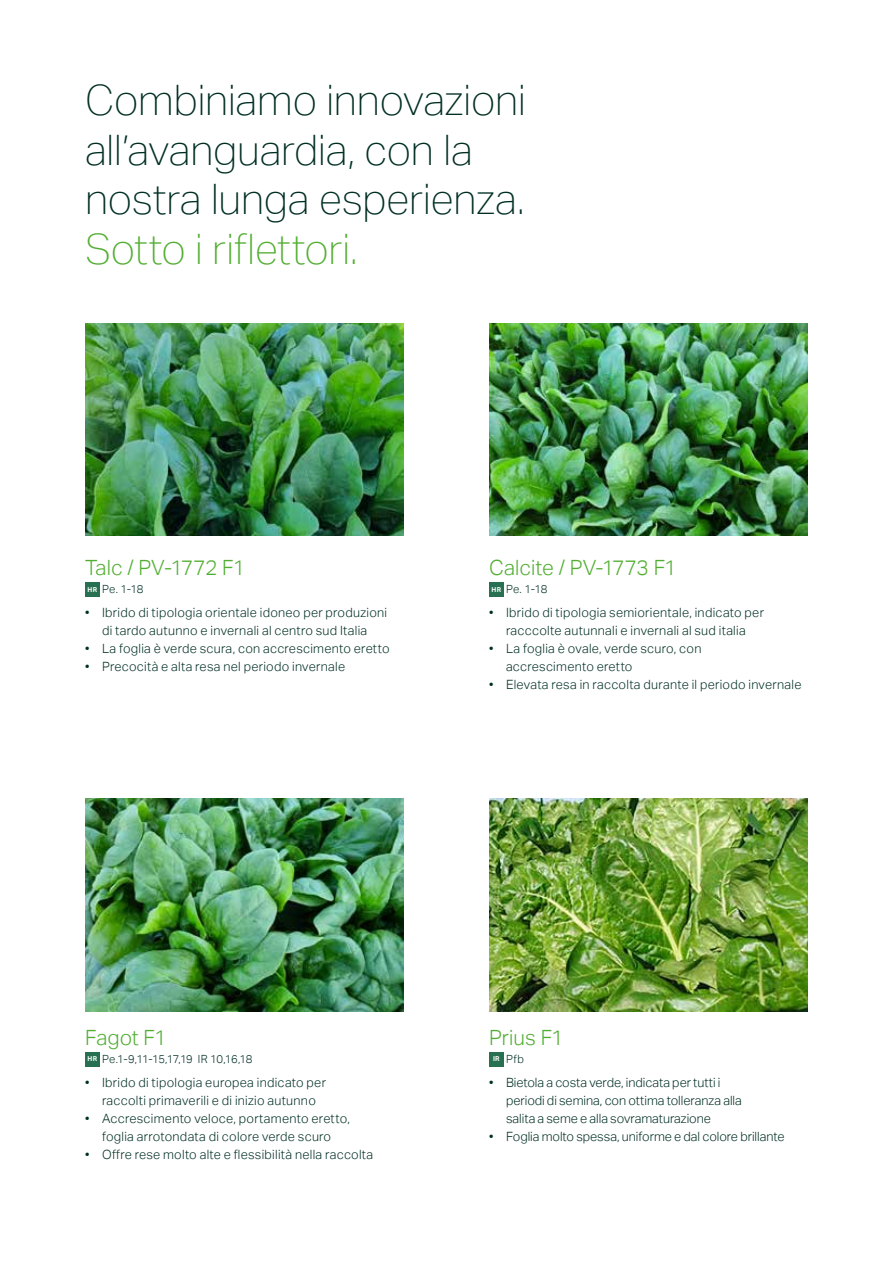
<style>
.page{position:relative;width:893px;height:1263px;background:#fff}
.page>*{position:absolute;margin:0;border:0;box-sizing:border-box;transform-origin:0 0}
.t1{font:100 42px/49.5px "Aktiv Grotesk";letter-spacing:-.005em;color:#002f24}
.t2{font:100 42px "Aktiv Grotesk";letter-spacing:-.005em;color:#52ae32}
.t3{font:300 21px "Aktiv Grotesk";letter-spacing:-.005em;color:#52ae32}
.t4{font:300 21px "Aktiv Grotesk";letter-spacing:-.025em;color:#52ae32}
.t5{font:300 12.75px/18px "Aktiv Grotesk";letter-spacing:.02em;color:#002f24;text-align:center}
.t6{font:300 12.75px/18px "Aktiv Grotesk";color:#002f24}
.t7{font:300 12.75px "Aktiv Grotesk";letter-spacing:-.005em;color:#002f24}
.t8{font:300 11.25px "Aktiv Grotesk";letter-spacing:-.035em;color:#002f24}
</style>
<div class="page">
<div style="left:85px;top:582px;width:15px;height:14px;background:#277052"></div>
<div style="left:489px;top:582px;width:15px;height:14px;background:#277052"></div>
<div style="left:85px;top:1052px;width:15px;height:14px;background:#277052"></div>
<div style="left:489px;top:1052px;width:15px;height:14px;background:#277052"></div>
<img style="left:85px;top:323px;width:319px;height:213px">
<img style="left:85px;top:798px;width:319px;height:213px">
<img style="left:489px;top:798px;width:319px;height:213px">
<img style="left:489px;top:323px;width:318px;height:213px">
<h1 class="t1" style="left:85px;top:76px;width:442px">Combiniamo innovazioni all’avanguardia, con la nostra lunga esperienza.</h1>
<h1 class="t2" style="left:85px;top:225px;width:274px">Sotto i riflettori.</h1>
<h2 class="t4" style="left:85px;top:556px;width:162px">Talc / PV-1772 F1</h2>
<p class="t8" style="left:88px;top:583px;width:57px"><sup>HR</sup> Pe. 1-18</p>
<p class="t5" style="left:85px;top:604px;width:304px">• Ibrido di tipologia orientale idoneo per produzioni di tardo autunno e invernali al centro sud Italia</p>
<p class="t5" style="left:85px;top:640px;width:306px">• La foglia è verde scura, con accrescimento eretto</p>
<p class="t5" style="left:85px;top:658px;width:262px">• Precocità e alta resa nel periodo invernale</p>
<h2 class="t3" style="left:489px;top:556px;width:189px">Calcite / PV-1773 F1</h2>
<p class="t8" style="left:492px;top:583px;width:57px"><sup>HR</sup> Pe. 1-18</p>
<p class="t5" style="left:489px;top:604px;width:276px">• Ibrido di tipologia semiorientale, indicato per racccolte autunnali e invernali al sud italia</p>
<p class="t5" style="left:506px;top:640px;width:197px;text-align:left;text-indent:-17px">• La foglia è ovale, verde scuro, con accrescimento eretto</p>
<p class="t5" style="left:489px;top:676px;width:314px">• Elevata resa in raccolta durante il periodo invernale</p>
<h2 class="t3" style="left:85px;top:1026px;width:83px">Fagot F1</h2>
<p class="t8" style="left:88px;top:1053px;width:166px"><sup>HR</sup> Pe.1-9,11-15,17,19 IR 10,16,18</p>
<p class="t5" style="left:85px;top:1074px;width:242px">• Ibrido di tipologia europea indicato per raccolti primaverili e di inizio autunno</p>
<p class="t5" style="left:85px;top:1110px;width:266px">• Accrescimento veloce, portamento eretto, foglia arrotondata di colore verde scuro</p>
<p class="t5" style="left:85px;top:1146px;width:290px">• Offre rese molto alte e flessibilità nella raccolta</p>
<h2 class="t3" style="left:489px;top:1026px;width:76px">Prius F1</h2>
<p class="t8" style="left:493px;top:1053px;width:33px"><sup>IR</sup> Pfb</p>
<p class="t6" style="left:506px;top:1074px;width:237px;text-indent:-17px">• Bietola a costa verde, indicata per tutti i periodi di semina, con ottima tolleranza alla salita a seme e alla sovramaturazione</p>
<p class="t7" style="left:489px;top:1129px;width:297px">• Foglia molto spessa, uniforme e dal colore brillante</p>
</div>
